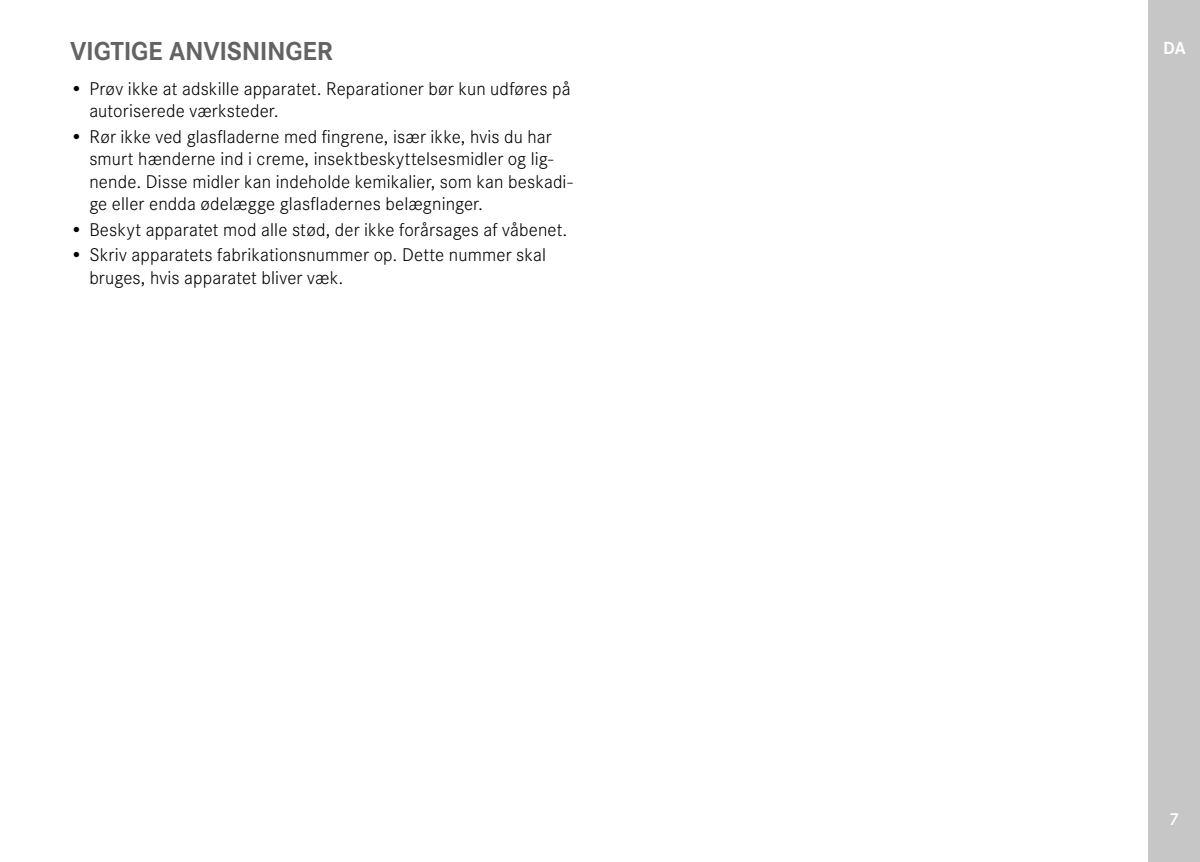
<style>
.page{position:relative;width:1200px;height:862px;background:#fff}
.page>*{position:absolute;margin:0;border:0;box-sizing:border-box;transform-origin:0 0}
.t1{font:700 27px "Corporate S";letter-spacing:-.015em;color:#646363}
.t2{font:300 19.12px/22.3px "Corporate S";letter-spacing:.005em;color:#000}
.t3{font:700 18.22px "Corporate S";color:#fff}
.t4{font:600 18px "Corporate S";color:#fff}
</style>
<div class="page">
<div style="left:1148px;top:0;width:51px;height:861px;background:#c6c6c6"></div>
<h1 class="t1" style="left:70px;top:29px;width:264px">VIGTIGE ANVISNINGER</h1>
<p class="t2" style="left:89px;top:76px;width:482px;text-indent:-19px">• Prøv ikke at adskille apparatet. Reparationer bør kun udføres på autoriserede værksteder.</p>
<p class="t2" style="left:89px;top:124px;width:484px;text-indent:-19px">• Rør ikke ved glasfladerne med fingrene, især ikke, hvis du har smurt hænderne ind i creme, insektbeskyttelsesmidler og lig&shy;nende. Disse midler kan indeholde kemikalier, som kan beskadi&shy;ge eller endda ødelægge glasfladernes belægninger.</p>
<p class="t2" style="left:70px;top:217px;width:498px">• Beskyt apparatet mod alle stød, der ikke forårsages af våbenet.</p>
<p class="t2" style="left:89px;top:242px;width:458px;text-indent:-19px">• Skriv apparatets fabrikationsnummer op. Dette nummer skal bruges, hvis apparatet bliver væk.</p>
<p class="t3" style="left:1162px;top:34px;width:24px">DA</p>
<p class="t4" style="left:1168px;top:805px;width:11px">7</p>
</div>
